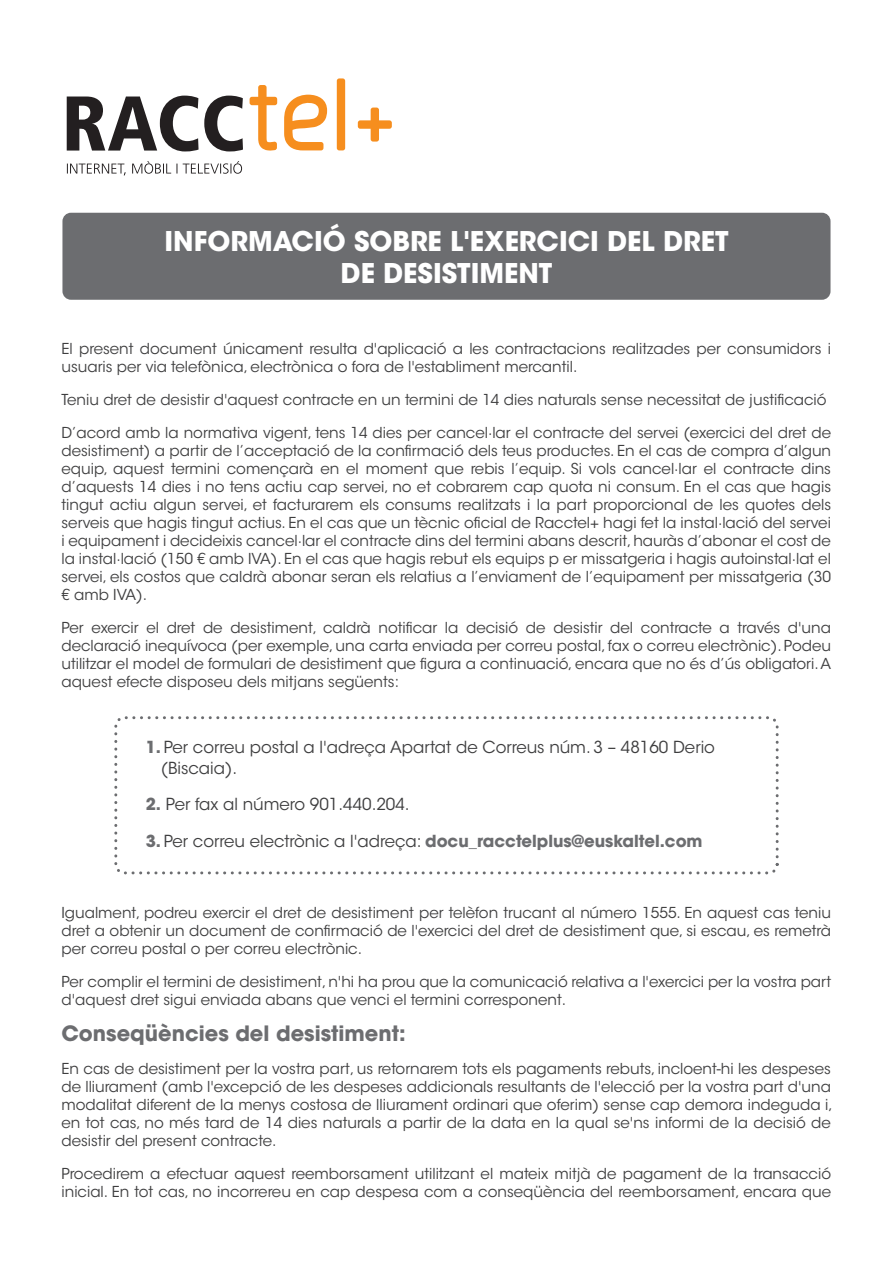
<style>
.page{position:relative;width:893px;height:1263px;background:#fff}
.page>*{position:absolute;margin:0;border:0;box-sizing:border-box;transform-origin:0 0}
.t1{font:700 27px/32.4px "ITC Avant Garde Std";color:#fff;text-align:center}
.t2{font:700 21px "ITC Avant Garde Std";color:#6c6d70}
.t3{font:16.5px/21px "ITC Avant Garde Std";color:#3e3e3f}
.t4{font:700 16.5px "ITC Avant Garde Std";color:#6c6d70}
.t5{font:15px/18px "ITC Avant Garde Std";color:#3e3e3f}
.s1{font-weight:700;color:#6c6d70}
.s2{font-weight:400;color:#3e3e3f}
</style>
<div class="page">
<div style="left:62px;top:213px;width:768px;height:87px;background:#6c6d70;border-radius:9px"></div>
<div style="left:114px;top:716px;width:665px;height:158px;border:3px dashed #6c6d70;border-radius:9px"></div>
<svg style="left:250px;top:85px;width:27px;height:66px"></svg>
<svg style="left:284px;top:95px;width:43px;height:55px"></svg>
<div style="left:337px;top:78px;width:8px;height:72px;background:#f68e1e;border-radius:2px"></div>
<div style="left:371px;top:108px;width:8px;height:34px;background:#f68e1e;border-radius:2px"></div>
<div style="left:358px;top:120px;width:34px;height:9px;background:#f68e1e;border-radius:2px"></div>
<svg style="left:67px;top:161px;width:175px;height:14px"></svg>
<svg style="left:67px;top:96px;width:176px;height:55px"></svg>
<h1 class="t1" style="left:165px;top:224px;width:565px">INFORMACIÓ SOBRE L'EXERCICI DEL DRET<br>DE DESISTIMENT</h1>
<p class="t5" style="left:62px;top:340px;width:771px">El present document únicament resulta d'aplicació a les contractacions realitzades per consumidors i usuaris per via telefònica, electrònica o fora de l'establiment mercantil.</p>
<p class="t5" style="left:62px;top:391px;width:766px">Teniu dret de desistir d'aquest contracte en un termini de 14 dies naturals sense necessitat de justificació</p>
<p class="t5" style="left:62px;top:424px;width:771px;text-align:justify">D’acord amb la normativa vigent, tens 14 dies per cancel·lar el contracte del servei (exercici del dret de desistiment) a partir de l’acceptació de la confirmació dels teus productes. En el cas de compra d’algun equip, aquest termini començarà en el moment que rebis l’equip. Si vols cancel·lar el contracte dins d’aquests 14 dies i no tens actiu cap servei, no et cobrarem cap quota ni consum. En el cas que hagis tingut actiu algun servei, et facturarem els consums realitzats i la part proporcional de les quotes dels serveis que hagis tingut actius. En el cas que un tècnic oficial de Racctel+ hagi fet la instal·lació del servei i equipament i decideixis cancel·lar el contracte dins del termini abans descrit, hauràs d’abonar el cost de la instal·lació (150 € amb IVA). En el cas que hagis rebut els equips p er missatgeria i hagis autoinstal·lat el servei, els costos que caldrà abonar seran els relatius a l’enviament de l’equipament per missatgeria (30 € amb IVA).</p>
<p class="t5" style="left:62px;top:619px;width:771px;text-align:justify">Per exercir el dret de desistiment, caldrà notificar la decisió de desistir del contracte a través d'una declaració inequívoca (per exemple, una carta enviada per correu postal, fax o correu electrònic). Podeu utilitzar el model de formulari de desistiment que figura a continuació, encara que no és d’ús obligatori. A aquest efecte disposeu dels mitjans següents:</p>
<p class="t3" style="left:161px;top:737px;width:556px;text-indent:-15px"><span class="s1">1.</span> Per correu postal a l'adreça Apartat de Correus núm. 3 – 48160 Derio (Biscaia).</p>
<p class="t3" style="left:146px;top:794px;width:266px"><span class="s1">2.</span> Per fax al número 901.440.204.</p>
<p class="t4" style="left:146px;top:830px;width:558px">3. <span class="s2">Per correu electrònic a l'adreça:</span> docu_racctelplus@euskaltel.com</p>
<p class="t5" style="left:62px;top:904px;width:771px;text-align:justify">Igualment, podreu exercir el dret de desistiment per telèfon trucant al número 1555. En aquest cas teniu dret a obtenir un document de confirmació de l'exercici del dret de desistiment que, si escau, es remetrà per correu postal o per correu electrònic.</p>
<p class="t5" style="left:62px;top:973px;width:771px">Per complir el termini de desistiment, n'hi ha prou que la comunicació relativa a l'exercici per la vostra part d'aquest dret sigui enviada abans que venci el termini corresponent.</p>
<h2 class="t2" style="left:62px;top:1020px;width:346px">Conseqüències del desistiment:</h2>
<p class="t5" style="left:62px;top:1060px;width:773px">En cas de desistiment per la vostra part, us retornarem tots els pagaments rebuts, incloent-hi les despeses de lliurament (amb l'excepció de les despeses addicionals resultants de l'elecció per la vostra part d'una modalitat diferent de la menys costosa de lliurament ordinari que oferim) sense cap demora indeguda i, en tot cas, no més tard de 14 dies naturals a partir de la data en la qual se'ns informi de la decisió de desistir del present contracte.</p>
<p class="t5" style="left:62px;top:1165px;width:771px">Procedirem a efectuar aquest reemborsament utilitzant el mateix mitjà de pagament de la transacció inicial. En tot cas, no incorrereu en cap despesa com a conseqüència del reemborsament, encara que</p>
</div>
